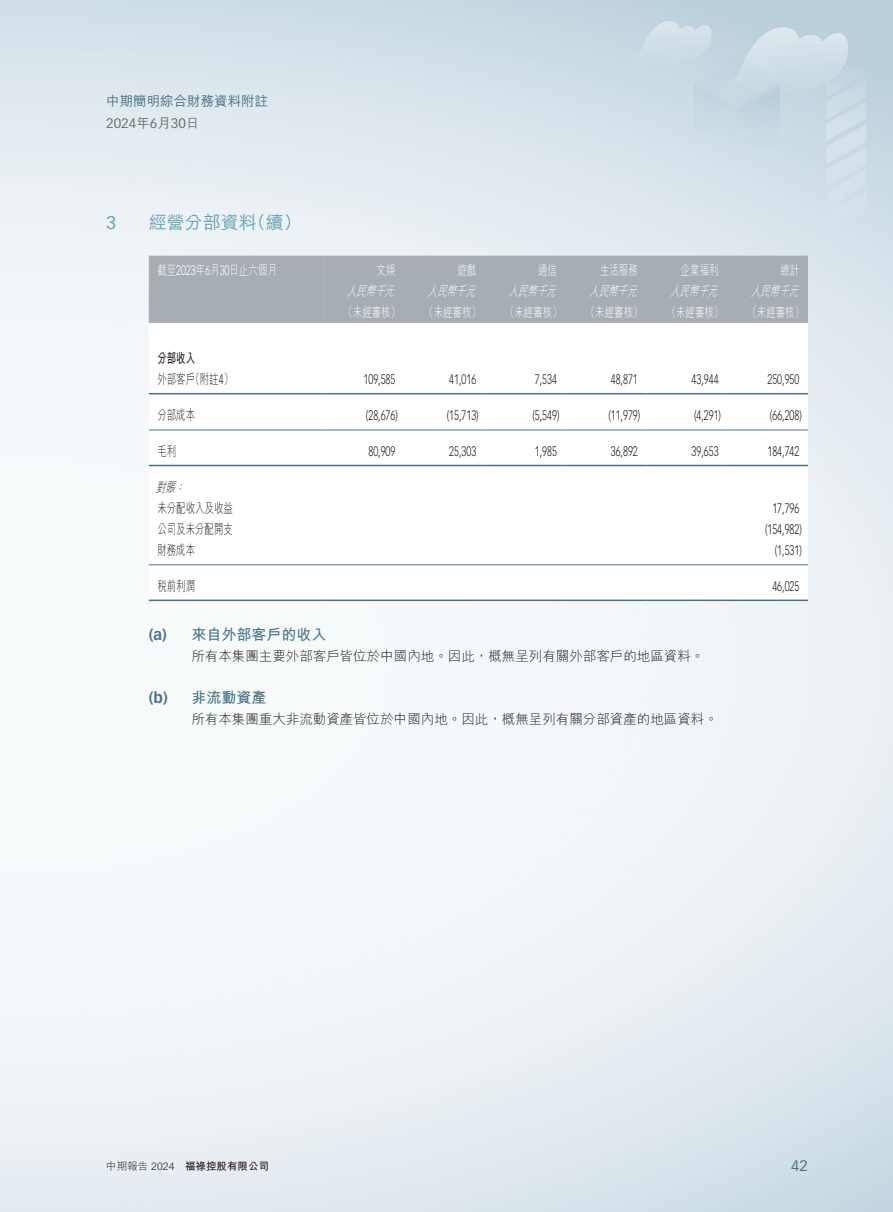
<style>
.page{position:relative;width:893px;height:1212px;background:#fff}
.page>*{position:absolute;margin:0;border:0;box-sizing:border-box;transform-origin:0 0}
.t1{font:18px "M Hei HK Medium E Ten B5 H";color:#68a2b8}
.t2{font:18px "Vectora LT Std";color:#68a2b8}
.t3{font:15px "M Hei HK Bold E Ten B5 H";color:#477485}
.t4{font:15px "Vectora LT Std";color:#477485}
.t5{font:300 13.5px "Vectora LT Std";color:#231916;scale:.7 1}
.t6{font:13.5px "M Hei HK Light E Ten B5 H";color:#231916}
.t7{font:13.5px "M Hei HK Light E Ten B5 H";color:#fff;scale:.7 1}
.t8{font:13.5px "M Hei HK Light E Ten B5 H";color:#231916;scale:.7 1}
.t9{font:italic 13.5px "M Hei HK Light E Ten B5 H";color:#fff;scale:.7 1}
.t10{font:13.5px "M Hei HK Medium E Ten B5 H";color:#477485}
.t11{font:13.5px "Vectora LT Std";color:#717171}
.t12{font:13.5px "M Hei HK Bold E Ten B5 H";color:#231916;scale:.7 1}
.t13{font:italic 13.5px "M Hei HK Light E Ten B5 H";color:#231916;scale:.7 1}
.t14{font:10.5px "M Hei HK Light E Ten B5 H";color:#231916}
.s1{font-family:"M Hei HK Medium E Ten B5 H"}
.s2{font-family:"Vectora LT Std";font-weight:300}
.s3{font-family:"Vectora LT Std";font-weight:700}
.s4{font-family:"M Hei HK Bold E Ten B5 H"}
</style>
<div class="page">
<div style="left:149px;top:256px;width:659px;height:67px;background:#a6aeb3"></div>
<svg style="left:149px;top:392px;width:174px;height:174px"></svg>
<svg style="left:323px;top:392px;width:485px;height:174px"></svg>
<hr style="left:149px;top:393px;width:174px;height:1px;background:#477485">
<hr style="left:323px;top:393px;width:81px;height:1px;background:#477485">
<hr style="left:404px;top:393px;width:81px;height:1px;background:#477485">
<hr style="left:485px;top:393px;width:81px;height:1px;background:#477485">
<hr style="left:566px;top:393px;width:80px;height:1px;background:#477485">
<hr style="left:646px;top:393px;width:81px;height:1px;background:#477485">
<hr style="left:727px;top:393px;width:81px;height:1px;background:#477485">
<hr style="left:149px;top:430px;width:174px;height:1px;background:#477485">
<hr style="left:323px;top:430px;width:81px;height:1px;background:#477485">
<hr style="left:404px;top:430px;width:81px;height:1px;background:#477485">
<hr style="left:485px;top:430px;width:81px;height:1px;background:#477485">
<hr style="left:566px;top:430px;width:80px;height:1px;background:#477485">
<hr style="left:646px;top:430px;width:81px;height:1px;background:#477485">
<hr style="left:727px;top:430px;width:81px;height:1px;background:#477485">
<hr style="left:149px;top:465px;width:174px;height:1px;background:#477485">
<hr style="left:323px;top:465px;width:81px;height:1px;background:#477485">
<hr style="left:404px;top:465px;width:81px;height:1px;background:#477485">
<hr style="left:485px;top:465px;width:81px;height:1px;background:#477485">
<hr style="left:566px;top:465px;width:80px;height:1px;background:#477485">
<hr style="left:646px;top:465px;width:81px;height:1px;background:#477485">
<hr style="left:727px;top:465px;width:81px;height:1px;background:#477485">
<hr style="left:149px;top:564px;width:174px;height:1px;background:#477485">
<hr style="left:323px;top:564px;width:81px;height:1px;background:#477485">
<hr style="left:404px;top:564px;width:81px;height:1px;background:#477485">
<hr style="left:485px;top:564px;width:81px;height:1px;background:#477485">
<hr style="left:566px;top:564px;width:80px;height:1px;background:#477485">
<hr style="left:646px;top:564px;width:81px;height:1px;background:#477485">
<hr style="left:727px;top:564px;width:81px;height:1px;background:#477485">
<hr style="left:149px;top:599px;width:174px;height:2px;background:#477485">
<hr style="left:323px;top:599px;width:81px;height:2px;background:#477485">
<hr style="left:404px;top:599px;width:81px;height:2px;background:#477485">
<hr style="left:485px;top:599px;width:81px;height:2px;background:#477485">
<hr style="left:566px;top:599px;width:80px;height:2px;background:#477485">
<hr style="left:646px;top:599px;width:81px;height:2px;background:#477485">
<hr style="left:727px;top:599px;width:81px;height:2px;background:#477485">
<p class="t10" style="left:106px;top:95px;width:163px">中期簡明綜合財務資料附註</p>
<p class="t11" style="left:106px;top:117px;width:95px">2024<span class="s1">年</span>6<span class="s1">月</span>30<span class="s1">日</span></p>
<h1 class="t2" style="left:106px;top:214px;width:12px">3</h1>
<h1 class="t1" style="left:149px;top:215px;width:154px">經營分部資料（續）</h1>
<p class="t7" style="left:157px;top:265px;width:172px">截至<span class="s2">2023</span>年<span class="s2">6</span>月<span class="s2">30</span>日止六個月</p>
<p class="t7" style="left:377px;top:265px;width:29px">文娛</p>
<p class="t7" style="left:457px;top:265px;width:29px">遊戲</p>
<p class="t7" style="left:538px;top:265px;width:29px">通信</p>
<p class="t7" style="left:600px;top:265px;width:56px">生活服務</p>
<p class="t7" style="left:681px;top:265px;width:56px">企業福利</p>
<p class="t7" style="left:780px;top:265px;width:29px">總計</p>
<p class="t9" style="left:347px;top:286px;width:74px">人民幣千元</p>
<p class="t9" style="left:428px;top:286px;width:74px">人民幣千元</p>
<p class="t9" style="left:508px;top:286px;width:74px">人民幣千元</p>
<p class="t9" style="left:589px;top:286px;width:74px">人民幣千元</p>
<p class="t9" style="left:670px;top:286px;width:74px">人民幣千元</p>
<p class="t9" style="left:751px;top:286px;width:74px">人民幣千元</p>
<p class="t7" style="left:343px;top:307px;width:82px">（未經審核）</p>
<p class="t7" style="left:424px;top:307px;width:82px">（未經審核）</p>
<p class="t7" style="left:505px;top:307px;width:82px">（未經審核）</p>
<p class="t7" style="left:586px;top:307px;width:83px">（未經審核）</p>
<p class="t7" style="left:667px;top:307px;width:82px">（未經審核）</p>
<p class="t7" style="left:747px;top:307px;width:82px">（未經審核）</p>
<p class="t12" style="left:157px;top:353px;width:56px">分部收入</p>
<p class="t8" style="left:157px;top:374px;width:110px">外部客戶（附註<span class="s2">4</span>）</p>
<p class="t5" style="left:363px;top:373px;width:47px">109,585</p>
<p class="t5" style="left:449px;top:373px;width:40px">41,016</p>
<p class="t5" style="left:535px;top:373px;width:33px">7,534</p>
<p class="t5" style="left:611px;top:373px;width:40px">48,871</p>
<p class="t5" style="left:692px;top:373px;width:40px">43,944</p>
<p class="t5" style="left:767px;top:373px;width:47px">250,950</p>
<p class="t8" style="left:157px;top:410px;width:56px">分部成本</p>
<p class="t5" style="left:366px;top:409px;width:47px">(28,676)</p>
<p class="t5" style="left:447px;top:409px;width:47px">(15,713)</p>
<p class="t5" style="left:532px;top:409px;width:40px">(5,549)</p>
<p class="t5" style="left:608px;top:409px;width:47px">(11,979)</p>
<p class="t5" style="left:694px;top:409px;width:40px">(4,291)</p>
<p class="t5" style="left:770px;top:409px;width:47px">(66,208)</p>
<p class="t8" style="left:157px;top:446px;width:29px">毛利</p>
<p class="t5" style="left:368px;top:445px;width:40px">80,909</p>
<p class="t5" style="left:449px;top:445px;width:40px">25,303</p>
<p class="t5" style="left:535px;top:445px;width:33px">1,985</p>
<p class="t5" style="left:611px;top:445px;width:40px">36,892</p>
<p class="t5" style="left:692px;top:445px;width:40px">39,653</p>
<p class="t5" style="left:767px;top:445px;width:47px">184,742</p>
<p class="t13" style="left:156px;top:482px;width:47px">對賬：</p>
<p class="t8" style="left:157px;top:503px;width:110px">未分配收入及收益</p>
<p class="t5" style="left:772px;top:502px;width:40px">17,796</p>
<p class="t8" style="left:157px;top:524px;width:110px">公司及未分配開支</p>
<p class="t5" style="left:765px;top:523px;width:54px">(154,982)</p>
<p class="t8" style="left:157px;top:545px;width:56px">財務成本</p>
<p class="t5" style="left:775px;top:544px;width:40px">(1,531)</p>
<p class="t8" style="left:157px;top:581px;width:56px">稅前利潤</p>
<p class="t5" style="left:772px;top:580px;width:40px">46,025</p>
<p class="t3" style="left:149px;top:628px;width:179px"><span class="s3">(a)</span> 來自外部客戶的收入</p>
<p class="t6" style="left:191px;top:650px;width:514px">所有本集團主要外部客戶皆位於中國內地。因此，概無呈列有關外部客戶的地區資料。</p>
<p class="t3" style="left:149px;top:691px;width:119px"><span class="s3">(b)</span> 非流動資產</p>
<p class="t6" style="left:191px;top:713px;width:528px">所有本集團重大非流動資產皆位於中國內地。因此，概無呈列有關分部資產的地區資料。</p>
<p class="t14" style="left:106px;top:1162px;width:164px">中期報告 2024 <span class="s4">福祿控股有限公司</span></p>
<p class="t4" style="left:791px;top:1159px;width:18px">42</p>
</div>
